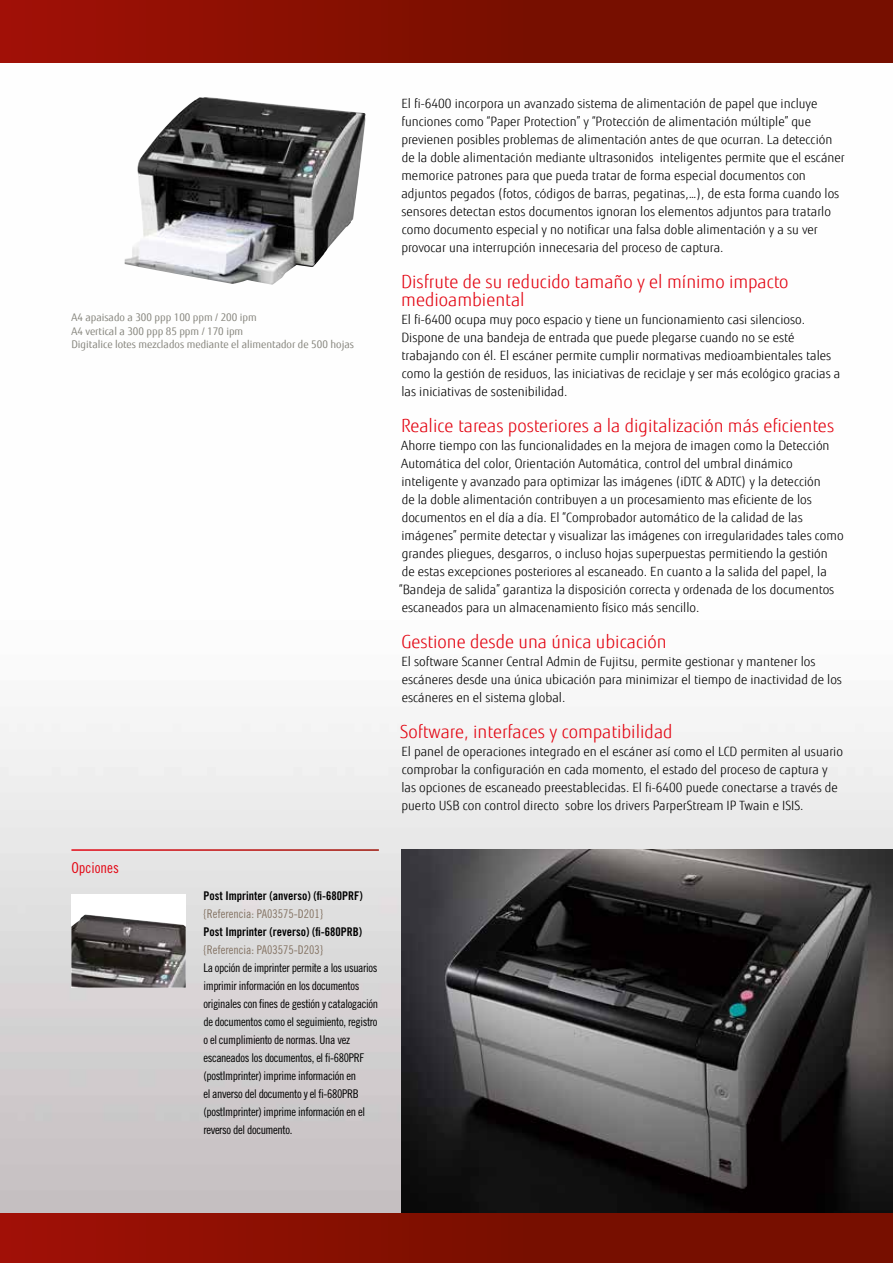
<style>
.page{position:relative;width:893px;height:1263px;background:#fff}
.page>*{position:absolute;margin:0;border:0;box-sizing:border-box;transform-origin:0 0}
.t1{font:300 18px/18px "Fujitsu Sans";color:#e30613}
.t2{font:15px "Trade Gothic Cond Eighteen";color:#e30613}
.t3{font:300 12.75px/18px "Fujitsu Sans";color:#000}
.t4{font:12px/18px "Trade Gothic Cond Eighteen";letter-spacing:-.03em;color:#000}
.t5{font:12px "Trade Gothic Bold Cond Twenty";color:#000}
.t6{font:12px "Trade Gothic Cond Eighteen";color:#847363}
.t7{font:10.5px/13.5px "Fujitsu Sans";color:#87867e}
</style>
<div class="page">
<img style="left:125px;top:97px;width:241px;height:188px">
<img style="left:71px;top:914px;width:115px;height:74px">
<img style="left:401px;top:849px;width:492px;height:364px">
<div style="left:0;top:1213px;width:893px;height:50px;background:linear-gradient(to right,#9a1005,#6d0f00)"></div>
<div style="left:0;top:0;width:893px;height:63px;background:linear-gradient(to right,#9a1005,#6d0f00)"></div>
<p class="t7" style="left:71px;top:311px;width:284px">A4 apaisado a 300 ppp 100 ppm / 200 ipm<br>A4 vertical a 300 ppp 85 ppm / 170 ipm<br>Digitalice lotes mezclados mediante el alimentador de 500 hojas</p>
<p class="t2" style="left:71px;top:858px;width:49px">Opciones</p>
<p class="t5" style="left:203px;top:888px;width:161px">Post Imprinter (anverso) (fi-680PRF)</p>
<p class="t6" style="left:203px;top:906px;width:121px">{Referencia: PA03575-D201}</p>
<p class="t5" style="left:203px;top:924px;width:160px">Post Imprinter (reverso) (fi-680PRB)</p>
<p class="t6" style="left:203px;top:942px;width:121px">{Referencia: PA03575-D203}</p>
<p class="t4" style="left:203px;top:958px;width:176px">La opción de imprinter permite a los usuarios imprimir información en los documentos originales con fines de gestión y catalogación de documentos como el seguimiento, registro o el cumplimiento de normas. Una vez escaneados los documentos, el fi-680PRF (postImprinter) imprime información en<br>el anverso del documento y el fi-680PRB (postImprinter) imprime información en el reverso del documento.</p>
<p class="t3" style="left:401px;top:94px;width:445px">El fi-6400 incorpora un avanzado sistema de alimentación de papel que incluye funciones como “Paper Protection” y “Protección de alimentación múltiple” que previenen posibles problemas de alimentación antes de que ocurran. La detección de la doble alimentación mediante ultrasonidos inteligentes permite que el escáner memorice patrones para que pueda tratar de forma especial documentos con adjuntos pegados (fotos, códigos de barras, pegatinas,…), de esta forma cuando los sensores detectan estos documentos ignoran los elementos adjuntos para tratarlo como documento especial y no notificar una falsa doble alimentación y a su ver provocar una interrupción innecesaria del proceso de captura.</p>
<h1 class="t1" style="left:401px;top:273px;width:389px">Disfrute de su reducido tamaño y el mínimo impacto medioambiental</h1>
<p class="t3" style="left:401px;top:310px;width:440px">El fi-6400 ocupa muy poco espacio y tiene un funcionamiento casi silencioso.<br>Dispone de una bandeja de entrada que puede plegarse cuando no se esté trabajando con él. El escáner permite cumplir normativas medioambientales tales como la gestión de residuos, las iniciativas de reciclaje y ser más ecológico gracias a las iniciativas de sostenibilidad.</p>
<h1 class="t1" style="left:401px;top:417px;width:435px">Realice tareas posteriores a la digitalización más eficientes</h1>
<p class="t3" style="left:399px;top:436px;width:446px">Ahorre tiempo con las funcionalidades en la mejora de imagen como la Detección Automática del color, Orientación Automática, control del umbral dinámico inteligente y avanzado para optimizar las imágenes (iDTC &amp; ADTC) y la detección<br>de la doble alimentación contribuyen a un procesamiento mas eficiente de los documentos en el día a día. El “Comprobador automático de la calidad de las imágenes” permite detectar y visualizar las imágenes con irregularidades tales como grandes pliegues, desgarros, o incluso hojas superpuestas permitiendo la gestión<br>de estas excepciones posteriores al escaneado. En cuanto a la salida del papel, la “Bandeja de salida” garantiza la disposición correcta y ordenada de los documentos escaneados para un almacenamiento físico más sencillo.</p>
<h1 class="t1" style="left:401px;top:633px;width:267px">Gestione desde una única ubicación</h1>
<p class="t3" style="left:401px;top:652px;width:442px">El software Scanner Central Admin de Fujitsu, permite gestionar y mantener los escáneres desde una única ubicación para minimizar el tiempo de inactividad de los escáneres en el sistema global.</p>
<h1 class="t1" style="left:400px;top:723px;width:274px">Software, interfaces y compatibilidad</h1>
<p class="t3" style="left:401px;top:742px;width:443px">El panel de operaciones integrado en el escáner así como el LCD permiten al usuario comprobar la configuración en cada momento, el estado del proceso de captura y las opciones de escaneado preestablecidas. El fi-6400 puede conectarse a través de puerto USB con control directo sobre los drivers ParperStream IP Twain e ISIS.</p>
</div>
